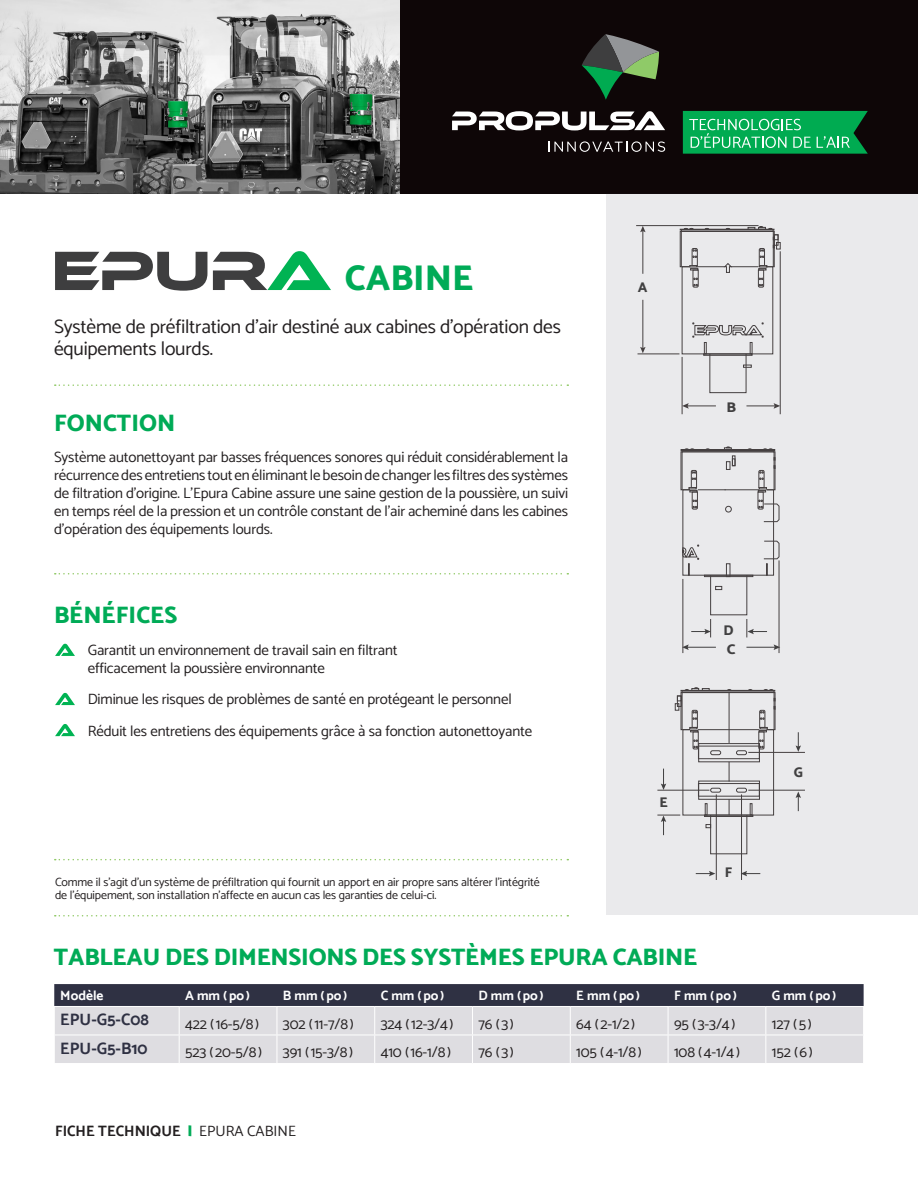
<style>
.page{position:relative;width:918px;height:1188px;background:#fff}
.page>*{position:absolute;margin:0;border:0;box-sizing:border-box;transform-origin:0 0}
.t1{font:800 36px "Catamaran";color:#00ab57}
.t2{font:800 24px "Catamaran";letter-spacing:-.01em;color:#00ab57}
.t3{font:19.5px/22.5px "Catamaran";letter-spacing:-.01em;color:#231f20}
.t4{font:700 16.5px "Catamaran";color:#2f3143}
.t5{font:15px/18px "Catamaran";letter-spacing:-.01em;color:#231f20}
.t6{font:700 15px "Catamaran";color:#231f20}
.t7{font:800 14.1px/18.8px "Catamaran";color:#414041}
.t8{font:800 14.1px "Catamaran";color:#414041;scale:1.07 1}
.t9{font:700 13.5px "Catamaran";color:#fff}
.t10{font:12px/13.5px "Catamaran";letter-spacing:-.01em;color:#231f20}
.s1{font-weight:900;color:#00ab57}
.s2{font-weight:400}
</style>
<div class="page">
<img style="left:0;top:0;width:401px;height:194px">
<div style="left:401px;top:0;width:517px;height:194px;background:#0e0607"></div>
<div style="left:606px;top:194px;width:312px;height:721px;background:#eaeaec"></div>
<svg style="left:55px;top:573px;width:513px;height:2px"></svg>
<svg style="left:55px;top:384px;width:513px;height:2px"></svg>
<svg style="left:55px;top:915px;width:513px;height:2px"></svg>
<svg style="left:55px;top:252px;width:152px;height:39px"></svg>
<svg style="left:213px;top:251px;width:118px;height:39px"></svg>
<svg style="left:55px;top:644px;width:20px;height:12px"></svg>
<svg style="left:55px;top:693px;width:20px;height:12px"></svg>
<svg style="left:55px;top:724px;width:20px;height:12px"></svg>
<hr style="left:642px;top:300px;width:1px;height:49px;background:#454041">
<svg style="left:640px;top:347px;width:6px;height:6px"></svg>
<hr style="left:642px;top:230px;width:1px;height:44px;background:#454041">
<svg style="left:640px;top:226px;width:6px;height:6px"></svg>
<svg style="left:683px;top:403px;width:33px;height:6px"></svg>
<hr style="left:746px;top:406px;width:30px;height:1px;background:#454041">
<svg style="left:774px;top:403px;width:6px;height:6px"></svg>
<div style="left:709px;top:353px;width:38px;height:40px;border:1px solid #454041"></div>
<div style="left:703px;top:353px;width:50px;height:3px;border:1px solid #454041"></div>
<div style="left:776px;top:242px;width:5px;height:8px;border:1px solid #454041"></div>
<hr style="left:636px;top:225px;width:123px;height:1px;background:#454041">
<hr style="left:780px;top:251px;width:1px;height:163px;background:#454041">
<hr style="left:682px;top:357px;width:1px;height:57px;background:#454041">
<hr style="left:638px;top:353px;width:41px;height:1px;background:#454041">
<svg style="left:743px;top:365px;width:9px;height:3px"></svg>
<div style="left:710px;top:815px;width:37px;height:39px;border:1px solid #454041"></div>
<hr style="left:741px;top:794px;width:1px;height:86px;background:#454041">
<hr style="left:716px;top:794px;width:1px;height:86px;background:#454041">
<hr style="left:748px;top:790px;width:57px;height:1px;background:#454041">
<hr style="left:748px;top:752px;width:57px;height:1px;background:#454041">
<svg style="left:796px;top:732px;width:5px;height:20px"></svg>
<svg style="left:796px;top:792px;width:5px;height:19px"></svg>
<svg style="left:696px;top:871px;width:19px;height:5px"></svg>
<svg style="left:742px;top:871px;width:18px;height:5px"></svg>
<svg style="left:679px;top:226px;width:100px;height:129px"></svg>
<svg style="left:683px;top:644px;width:33px;height:6px"></svg>
<hr style="left:746px;top:647px;width:30px;height:1px;background:#414041">
<svg style="left:774px;top:644px;width:5px;height:6px"></svg>
<div style="left:710px;top:575px;width:37px;height:40px;border:1px solid #454041"></div>
<div style="left:704px;top:575px;width:49px;height:2px;border:1px solid #454041"></div>
<hr style="left:779px;top:560px;width:1px;height:93px;background:#454041">
<hr style="left:682px;top:579px;width:1px;height:74px;background:#454041">
<div style="left:726px;top:563px;width:4px;height:14px;border:1px solid #454041"></div>
<svg style="left:715px;top:586px;width:7px;height:4px"></svg>
<svg style="left:691px;top:619px;width:20px;height:18px"></svg>
<svg style="left:746px;top:619px;width:21px;height:18px"></svg>
<svg style="left:680px;top:446px;width:100px;height:130px"></svg>
<svg style="left:657px;top:687px;width:119px;height:148px"></svg>
<svg style="left:55px;top:859px;width:513px;height:1px"></svg>
<svg style="left:54px;top:984px;width:810px;height:79px;background:#aeaeb6"></svg>
<svg style="left:582px;top:34px;width:77px;height:66px"></svg>
<svg style="left:549px;top:141px;width:116px;height:11px"></svg>
<svg style="left:452px;top:111px;width:213px;height:19px"></svg>
<svg style="left:683px;top:111px;width:185px;height:43px;background:#1cac60"></svg>
<h1 class="t1" style="left:345px;top:251px;width:130px">CABINE</h1>
<h3 class="t3" style="left:54px;top:314px;width:509px">Système de préfiltration d’air destiné aux cabines d’opération des équipements lourds.</h3>
<h2 class="t2" style="left:54px;top:404px;width:123px">FONCTION</h2>
<p class="t5" style="left:54px;top:448px;width:516px;text-align:justify">Système autonettoyant par basses fréquences sonores qui réduit considérablement la récurrence des entretiens tout en éliminant le besoin de changer les filtres des systèmes de filtration d’origine. L’Epura Cabine assure une saine gestion de la poussière, un suivi en temps réel de la pression et un contrôle constant de l’air acheminé dans les cabines d’opération des équipements lourds.</p>
<h2 class="t2" style="left:54px;top:597px;width:125px">BÉNÉFICES</h2>
<p class="t5" style="left:88px;top:640px;width:311px">Garantit un environnement de travail sain en filtrant efficacement la poussière environnante</p>
<p class="t5" style="left:88px;top:683px;width:446px;line-height:31.5px">Diminue les risques de problèmes de santé en protégeant le personnel<br>Réduit les entretiens des équipements grâce à sa fonction autonettoyante</p>
<p class="t10" style="left:55px;top:875px;width:486px">Comme il s’agit d’un système de préfiltration qui fournit un apport en air propre sans altérer l’intégrité de l’équipement, son installation n’affecte en aucun cas les garanties de celui-ci.</p>
<p class="t7" style="left:638px;top:278px;width:11px">A</p>
<p class="t8" style="left:726px;top:397px;width:10px">B</p>
<p class="t7" style="left:724px;top:621px;width:13px">D<br>C</p>
<p class="t7" style="left:659px;top:793px;width:10px">E</p>
<p class="t7" style="left:725px;top:863px;width:9px">F</p>
<p class="t7" style="left:794px;top:763px;width:11px">G</p>
<h2 class="t2" style="left:54px;top:938px;width:645px">TABLEAU DES DIMENSIONS DES SYSTÈMES EPURA CABINE</h2>
<p class="t9" style="left:60px;top:988px;width:45px">Modèle</p>
<p class="t9" style="left:185px;top:988px;width:66px">A mm (po)</p>
<p class="t9" style="left:283px;top:988px;width:66px">B mm (po)</p>
<p class="t9" style="left:381px;top:988px;width:65px">C mm (po)</p>
<p class="t9" style="left:479px;top:988px;width:67px">D mm (po)</p>
<p class="t9" style="left:576px;top:988px;width:65px">E mm (po)</p>
<p class="t9" style="left:674px;top:988px;width:64px">F mm (po)</p>
<p class="t9" style="left:772px;top:988px;width:66px">G mm (po)</p>
<p class="t4" style="left:60px;top:1010px;width:90px">EPU-G5-C08</p>
<p class="t5" style="left:185px;top:1015px;width:75px">422 (16-5/8)</p>
<p class="t5" style="left:283px;top:1015px;width:72px">302 (11-7/8)</p>
<p class="t5" style="left:381px;top:1015px;width:74px">324 (12-3/4)</p>
<p class="t5" style="left:479px;top:1015px;width:37px">76 (3)</p>
<p class="t5" style="left:576px;top:1015px;width:60px">64 (2-1/2)</p>
<p class="t5" style="left:674px;top:1015px;width:63px">95 (3-3/4)</p>
<p class="t5" style="left:772px;top:1015px;width:41px">127 (5)</p>
<p class="t4" style="left:60px;top:1038px;width:89px">EPU-G5-B10</p>
<p class="t5" style="left:185px;top:1043px;width:78px">523 (20-5/8)</p>
<p class="t5" style="left:283px;top:1043px;width:72px">391 (15-3/8)</p>
<p class="t5" style="left:381px;top:1043px;width:72px">410 (16-1/8)</p>
<p class="t5" style="left:479px;top:1043px;width:37px">76 (3)</p>
<p class="t5" style="left:576px;top:1043px;width:67px">105 (4-1/8)</p>
<p class="t5" style="left:674px;top:1043px;width:67px">108 (4-1/4)</p>
<p class="t5" style="left:772px;top:1043px;width:42px">152 (6)</p>
<p class="t6" style="left:55px;top:1122px;width:242px">FICHE TECHNIQUE <span class="s1">|</span> <span class="s2">EPURA CABINE</span></p>
</div>
